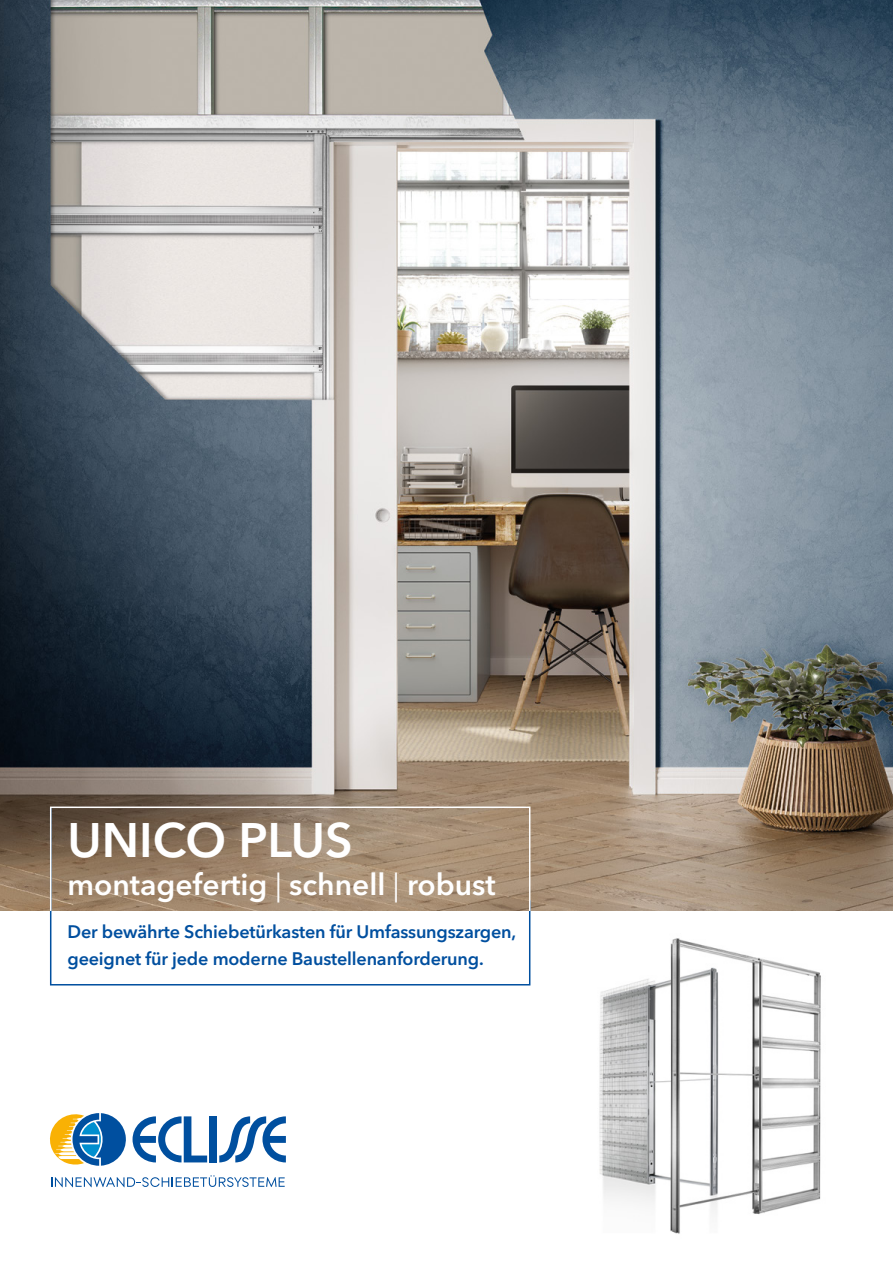
<style>
.page{position:relative;width:893px;height:1263px;background:#fff}
.page>*{position:absolute;margin:0;border:0;box-sizing:border-box;transform-origin:0 0}
.t1{font:600 48px "Avenir Next LT Pro";color:#fff}
.t2{font:600 30px "Avenir Next LT Pro";color:#fff}
.t3{font:600 18px/27px "Avenir Next LT Pro";letter-spacing:-.01em;color:#004f9f}
.s1{font-weight:400}
</style>
<div class="page">
<img style="left:599px;top:938px;width:222px;height:296px">
<img style="left:0;top:0;width:893px;height:911px">
<svg style="left:49px;top:806px;width:482px;height:180px"></svg>
<div style="left:50px;top:806px;width:480px;height:106px;border:2px solid #fff"></div>
<div style="left:209px;top:1116px;width:8px;height:46px;background:#004f9f"></div>
<svg style="left:133px;top:1116px;width:74px;height:46px"></svg>
<svg style="left:219px;top:1116px;width:67px;height:46px"></svg>
<svg style="left:50px;top:1113px;width:76px;height:53px"></svg>
<svg style="left:51px;top:1175px;width:234px;height:12px"></svg>
<h1 class="t1" style="left:67px;top:811px;width:287px">UNICO PLUS</h1>
<h2 class="t2" style="left:67px;top:866px;width:430px">montagefertig <span class="s1">|</span> schnell <span class="s1">|</span> robust</h2>
<p class="t3" style="left:67px;top:918px;width:450px">Der bewährte Schiebetürkasten für Umfassungszargen, geeignet für jede moderne Baustellenanforderung.</p>
</div>
